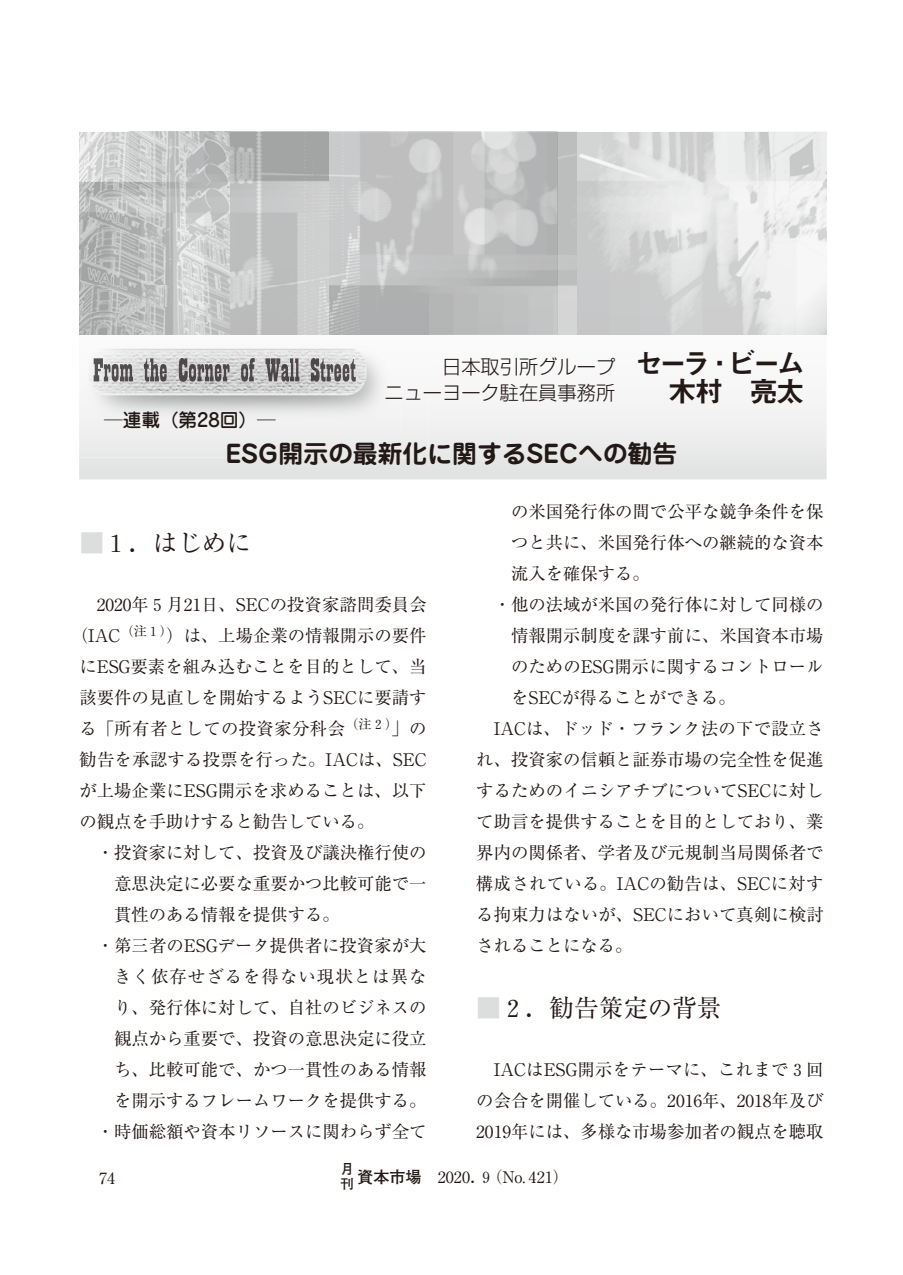
<style>
.page{position:relative;width:903px;height:1275px;background:#fff}
.page>*{position:absolute;margin:0;border:0;box-sizing:border-box;transform-origin:0 0}
.t1{font:28.53px/28.5px "Midashi Go MB31";letter-spacing:-.135em;color:#221815;text-align:right}
.t2{font:700 24.85px "Jun 501";color:#221815}
.t3{font:24.5px "Ryumin";color:#221815}
.t4{font:300 19.25px/26.1px "Shin Go";color:#221815;text-align:right}
.t5{font:500 18.55px "Jun 34";color:#221815}
.t6{font:17.32px/31px "Ryumin";color:#221815;text-align:justify}
.t7{font:17.32px "Ryumin";letter-spacing:.025em;color:#221815}
.t8{font:17.32px "Ryumin";letter-spacing:.06em;color:#221815}
.t9{font:16.1px "Ryumin";color:#221815}
.t10{font:700 13.65px "Futo Go B101";color:#221815}
.s1{color:#dcdddd}
.s2{font-family:"Futo Go B101";font-weight:700}
</style>
<div class="page">
<img style="left:129px;top:131px;width:448px;height:203px">
<svg style="left:79px;top:334px;width:748px;height:145px"></svg>
<img style="left:328px;top:132px;width:1px;height:153px">
<img style="left:428px;top:334px;width:149px;height:1px">
<img style="left:557px;top:132px;width:1px;height:202px">
<img style="left:577px;top:132px;width:250px;height:202px">
<img style="left:231px;top:132px;width:1px;height:153px">
<img style="left:79px;top:132px;width:152px;height:153px">
<img style="left:79px;top:285px;width:349px;height:173px">
<img style="left:79px;top:285px;width:1px;height:50px">
<img style="left:328px;top:285px;width:1px;height:50px">
<img style="left:79px;top:335px;width:322px;height:95px">
<img style="left:94px;top:358px;width:9px;height:23px">
<img style="left:104px;top:364px;width:29px;height:18px">
<img style="left:144px;top:358px;width:15px;height:24px">
<img style="left:160px;top:364px;width:7px;height:18px">
<img style="left:179px;top:358px;width:9px;height:24px">
<img style="left:189px;top:364px;width:41px;height:18px">
<img style="left:241px;top:364px;width:7px;height:18px">
<img style="left:249px;top:358px;width:6px;height:23px">
<img style="left:265px;top:358px;width:15px;height:23px">
<img style="left:281px;top:364px;width:8px;height:18px">
<img style="left:290px;top:358px;width:9px;height:23px">
<img style="left:311px;top:358px;width:15px;height:24px">
<img style="left:326px;top:364px;width:15px;height:18px">
<img style="left:343px;top:364px;width:6px;height:18px">
<img style="left:350px;top:359px;width:6px;height:23px">
<p class="t5" style="left:104px;top:408px;width:173px">─連載（第28回）─</p>
<p class="t4" style="left:384px;top:353px;width:232px">日本取引所グループ<br>ニューヨーク駐在員事務所</p>
<h1 class="t1" style="left:635px;top:349px;width:172px">セーラ・ビーム木村　亮太</h1>
<h2 class="t2" style="left:226px;top:436px;width:453px">ESG開示の最新化に関するSECへの勧告</h2>
<h3 class="t3" style="left:79px;top:528px;width:173px"><span class="s1">■</span>１．はじめに</h3>
<p class="t6" style="left:79px;top:589px;width:349px">　2020年５月21日、SECの投資家諮問委員会</p>
<p class="t6" style="left:71px;top:620px;width:357px">（IAC<sup>（注１）</sup>）は、上場企業の情報開示の要件</p>
<p class="t6" style="left:79px;top:651px;width:349px">にESG要素を組み込むことを目的として、当</p>
<p class="t6" style="left:79px;top:682px;width:349px">該要件の見直しを開始するようSECに要請す</p>
<p class="t7" style="left:79px;top:718px;width:349px">る「所有者としての投資家分科会<sup>（注２）</sup>」の</p>
<p class="t6" style="left:79px;top:744px;width:349px">勧告を承認する投票を行った。IACは、SEC</p>
<p class="t6" style="left:79px;top:775px;width:349px">が上場企業にESG開示を求めることは、以下</p>
<p class="t6" style="left:79px;top:806px;width:297px">の観点を手助けすると勧告している。</p>
<p class="t6" style="left:97px;top:837px;width:331px">・投資家に対して、投資及び議決権行使の</p>
<p class="t6" style="left:114px;top:868px;width:314px">意思決定に必要な重要かつ比較可能で一</p>
<p class="t6" style="left:114px;top:899px;width:227px">貫性のある情報を提供する。</p>
<p class="t6" style="left:97px;top:930px;width:331px">・第三者のESGデータ提供者に投資家が大</p>
<p class="t8" style="left:114px;top:966px;width:314px">きく依存せざるを得ない現状とは異な</p>
<p class="t6" style="left:114px;top:992px;width:314px">り、発行体に対して、自社のビジネスの</p>
<p class="t6" style="left:114px;top:1023px;width:314px">観点から重要で、投資の意思決定に役立</p>
<p class="t6" style="left:114px;top:1054px;width:314px">ち、比較可能で、かつ一貫性のある情報</p>
<p class="t6" style="left:114px;top:1085px;width:314px">を開示するフレームワークを提供する。</p>
<p class="t6" style="left:97px;top:1116px;width:331px">・時価総額や資本リソースに関わらず全て</p>
<p class="t6" style="left:511px;top:496px;width:314px">の米国発行体の間で公平な競争条件を保</p>
<p class="t6" style="left:511px;top:527px;width:314px">つと共に、米国発行体への継続的な資本</p>
<p class="t6" style="left:511px;top:558px;width:140px">流入を確保する。</p>
<p class="t6" style="left:494px;top:589px;width:331px">・他の法域が米国の発行体に対して同様の</p>
<p class="t6" style="left:511px;top:620px;width:314px">情報開示制度を課す前に、米国資本市場</p>
<p class="t6" style="left:511px;top:651px;width:314px">のためのESG開示に関するコントロール</p>
<p class="t6" style="left:511px;top:682px;width:226px">をSECが得ることができる。</p>
<p class="t6" style="left:476px;top:713px;width:349px">　IACは、ドッド・フランク法の下で設立さ</p>
<p class="t6" style="left:476px;top:744px;width:349px">れ、投資家の信頼と証券市場の完全性を促進</p>
<p class="t6" style="left:476px;top:775px;width:349px">するためのイニシアチブについてSECに対し</p>
<p class="t6" style="left:476px;top:806px;width:349px">て助言を提供することを目的としており、業</p>
<p class="t6" style="left:476px;top:837px;width:349px">界内の関係者、学者及び元規制当局関係者で</p>
<p class="t6" style="left:476px;top:868px;width:349px">構成されている。IACの勧告は、SECに対す</p>
<p class="t6" style="left:476px;top:899px;width:349px">る拘束力はないが、SECにおいて真剣に検討</p>
<p class="t6" style="left:476px;top:930px;width:158px">されることになる。</p>
<h3 class="t3" style="left:476px;top:993px;width:246px"><span class="s1">■</span>２．勧告策定の背景</h3>
<p class="t6" style="left:476px;top:1054px;width:349px">　IACはESG開示をテーマに、これまで３回の会合を開催している。2016年、2018年及び2019年には、多様な市場参加者の観点を聴取</p>
<p class="t9" style="left:99px;top:1168px;width:18px">74</p>
<p class="t10" style="left:340px;top:1161px;width:15px">月</p>
<p class="t9" style="left:340px;top:1167px;width:230px"><sub>刊</sub><span class="s2">資本市場　</span>2020．９（No. 421）</p>
</div>
